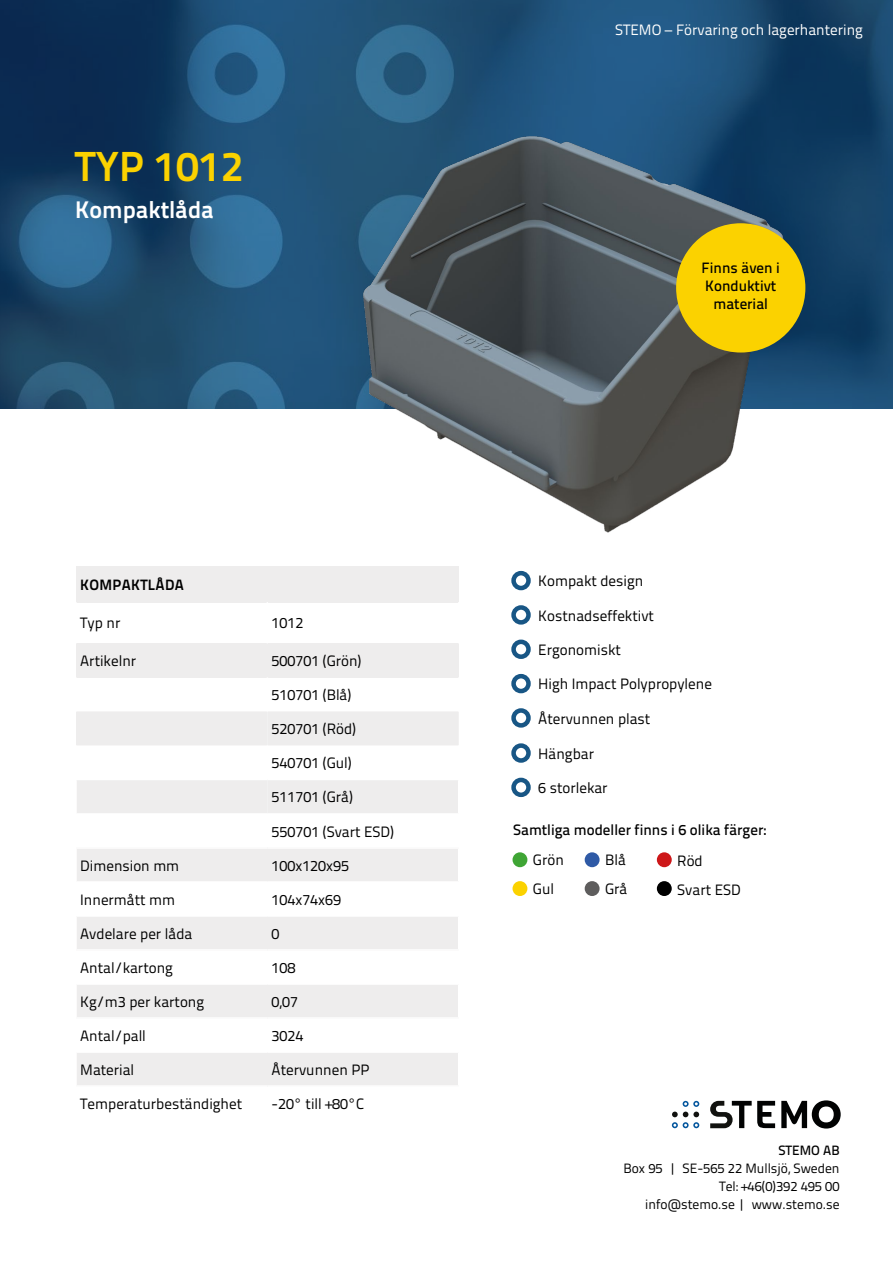
<style>
.page{position:relative;width:893px;height:1263px;background:#fff}
.page>*{position:absolute;margin:0;border:0;box-sizing:border-box;transform-origin:0 0}
.t1{font:700 42px "Titillium Text 22 L";color:#fbd200}
.t2{font:700 24px "Titillium Text 22 L";color:#fff}
.t3{font:15px/28.8px "Titillium Text 22 L";color:#000}
.t4{font:500 15px/18px "Titillium Text 22 L";color:#000;text-align:center}
.t5{font:15px "Titillium Text 22 L";color:#fff}
.t6{font:700 15px "Titillium Text 22 L";letter-spacing:.02em;color:#000}
.t7{font:13.5px/18px "Titillium Text 22 L";color:#000;text-align:right}
.t8{font:500 13.5px "Titillium Text 22 L";color:#000}
</style>
<div class="page">
<img style="left:0;top:0;width:893px;height:408px">
<img style="left:335px;top:68px;width:490px;height:465px">
<div style="left:676px;top:223px;width:129px;height:129px;background:#fbd200;border-radius:50%"></div>
<div style="left:76px;top:566px;width:383px;height:36px;background:#eeeded"></div>
<div style="left:76px;top:643px;width:191px;height:34px;background:#eeeded"></div>
<div style="left:267px;top:643px;width:192px;height:34px;background:#eeeded"></div>
<svg style="left:76px;top:711px;width:383px;height:102px"></svg>
<div style="left:76px;top:848px;width:191px;height:34px;background:#eeeded"></div>
<div style="left:267px;top:848px;width:192px;height:34px;background:#eeeded"></div>
<div style="left:76px;top:916px;width:191px;height:34px;background:#eeeded"></div>
<div style="left:267px;top:916px;width:192px;height:34px;background:#eeeded"></div>
<div style="left:76px;top:984px;width:191px;height:34px;background:#eeeded"></div>
<div style="left:267px;top:984px;width:192px;height:34px;background:#eeeded"></div>
<div style="left:76px;top:1052px;width:191px;height:34px;background:#eeeded"></div>
<div style="left:267px;top:1052px;width:192px;height:34px;background:#eeeded"></div>
<hr style="left:75px;top:745px;width:2px;height:34px;background:#fff">
<hr style="left:267px;top:745px;width:1px;height:34px;background:#fff">
<hr style="left:458px;top:745px;width:1px;height:34px;background:#fff">
<hr style="left:75px;top:779px;width:192px;height:1px;background:#fff">
<hr style="left:75px;top:780px;width:2px;height:33px;background:#fff">
<hr style="left:267px;top:779px;width:192px;height:1px;background:#fff">
<hr style="left:458px;top:780px;width:1px;height:33px;background:#fff">
<hr style="left:75px;top:847px;width:192px;height:2px;background:#fff">
<hr style="left:75px;top:849px;width:2px;height:32px;background:#fff">
<hr style="left:267px;top:847px;width:192px;height:2px;background:#fff">
<hr style="left:458px;top:849px;width:1px;height:32px;background:#fff">
<hr style="left:75px;top:881px;width:192px;height:2px;background:#fff">
<hr style="left:267px;top:881px;width:192px;height:2px;background:#fff">
<hr style="left:75px;top:915px;width:192px;height:2px;background:#fff">
<hr style="left:75px;top:917px;width:2px;height:32px;background:#fff">
<hr style="left:267px;top:915px;width:192px;height:2px;background:#fff">
<hr style="left:458px;top:917px;width:1px;height:32px;background:#fff">
<hr style="left:75px;top:949px;width:192px;height:2px;background:#fff">
<hr style="left:267px;top:949px;width:192px;height:2px;background:#fff">
<hr style="left:75px;top:983px;width:192px;height:2px;background:#fff">
<hr style="left:75px;top:985px;width:2px;height:32px;background:#fff">
<hr style="left:267px;top:983px;width:192px;height:2px;background:#fff">
<hr style="left:458px;top:985px;width:1px;height:32px;background:#fff">
<hr style="left:75px;top:1017px;width:192px;height:2px;background:#fff">
<hr style="left:267px;top:1017px;width:192px;height:2px;background:#fff">
<hr style="left:75px;top:1051px;width:192px;height:2px;background:#fff">
<hr style="left:75px;top:1053px;width:2px;height:32px;background:#fff">
<hr style="left:267px;top:1051px;width:192px;height:2px;background:#fff">
<hr style="left:458px;top:1053px;width:1px;height:32px;background:#fff">
<hr style="left:75px;top:1085px;width:192px;height:2px;background:#fff">
<hr style="left:267px;top:1085px;width:192px;height:2px;background:#fff">
<div style="left:511px;top:571px;width:20px;height:19px;border:4px solid #185685;border-radius:50%"></div>
<div style="left:511px;top:639px;width:20px;height:20px;border:4px solid #185685;border-radius:50%"></div>
<div style="left:511px;top:605px;width:20px;height:20px;border:4px solid #185685;border-radius:50%"></div>
<div style="left:511px;top:674px;width:20px;height:19px;border:4px solid #185685;border-radius:50%"></div>
<div style="left:511px;top:743px;width:20px;height:20px;border:4px solid #185685;border-radius:50%"></div>
<div style="left:511px;top:708px;width:20px;height:20px;border:4px solid #185685;border-radius:50%"></div>
<div style="left:511px;top:778px;width:20px;height:19px;border:4px solid #185685;border-radius:50%"></div>
<div style="left:512px;top:852px;width:15px;height:15px;background:#3fa535;border-radius:50%"></div>
<div style="left:512px;top:881px;width:15px;height:15px;background:#fbd200;border-radius:50%"></div>
<div style="left:585px;top:852px;width:15px;height:15px;background:#2f5aa6;border-radius:50%"></div>
<div style="left:585px;top:881px;width:15px;height:15px;background:#5e5d5d;border-radius:50%"></div>
<div style="left:657px;top:852px;width:15px;height:15px;background:#cd1719;border-radius:50%"></div>
<div style="left:657px;top:881px;width:15px;height:15px;background:#000;border-radius:50%"></div>
<svg style="left:672px;top:1101px;width:27px;height:27px"></svg>
<svg style="left:710px;top:1101px;width:65px;height:27px"></svg>
<svg style="left:781px;top:1100px;width:60px;height:28px"></svg>
<h1 class="t1" style="left:75px;top:134px;width:170px">TYP 1012</h1>
<h2 class="t2" style="left:75px;top:191px;width:140px">Kompaktlåda</h2>
<p class="t6" style="left:80px;top:573px;width:105px">KOMPAKTLÅDA</p>
<p class="t3" style="left:80px;top:608px;width:42px">Typ nr</p>
<p class="t3" style="left:272px;top:608px;width:33px">1012</p>
<p class="t3" style="left:80px;top:646px;width:57px">Artikelnr</p>
<p class="t3" style="left:272px;top:646px;width:91px">500701 (Grön)</p>
<p class="t3" style="left:272px;top:680px;width:81px">510701 (Blå)</p>
<p class="t3" style="left:272px;top:714px;width:86px">520701 (Röd)</p>
<p class="t3" style="left:272px;top:748px;width:82px">540701 (Gul)</p>
<p class="t3" style="left:272px;top:782px;width:83px">511701 (Grå)</p>
<p class="t3" style="left:272px;top:816px;width:124px">550701 (Svart ESD)</p>
<p class="t3" style="left:80px;top:850px;width:101px">Dimension mm</p>
<p class="t3" style="left:272px;top:850px;width:79px">100x120x95</p>
<p class="t3" style="left:80px;top:884px;width:96px">Innermått mm</p>
<p class="t3" style="left:272px;top:884px;width:71px">104x74x69</p>
<p class="t3" style="left:80px;top:918px;width:114px">Avdelare per låda</p>
<p class="t3" style="left:272px;top:918px;width:9px">0</p>
<p class="t3" style="left:80px;top:952px;width:94px">Antal/kartong</p>
<p class="t3" style="left:272px;top:952px;width:25px">108</p>
<p class="t3" style="left:80px;top:986px;width:125px">Kg/m3 per kartong</p>
<p class="t3" style="left:272px;top:986px;width:28px">0,07</p>
<p class="t3" style="left:80px;top:1020px;width:67px">Antal/pall</p>
<p class="t3" style="left:272px;top:1020px;width:33px">3024</p>
<p class="t3" style="left:80px;top:1054px;width:55px">Material</p>
<p class="t3" style="left:272px;top:1054px;width:99px">Återvunnen PP</p>
<p class="t3" style="left:80px;top:1088px;width:163px">Temperaturbeständighet</p>
<p class="t3" style="left:272px;top:1088px;width:94px">-20° till +80°C</p>
<p class="t5" style="left:615px;top:19px;width:249px">STEMO – Förvaring och lagerhantering</p>
<p class="t4" style="left:702px;top:258px;width:80px">Finns även i<br>Konduktivt material</p>
<p class="t3" style="left:538px;top:566px;width:107px">Kompakt design</p>
<p class="t3" style="left:538px;top:600px;width:117px">Kostnadseffektivt</p>
<p class="t3" style="left:538px;top:634px;width:84px">Ergonomiskt</p>
<p class="t3" style="left:538px;top:669px;width:175px">High Impact Polypropylene</p>
<p class="t3" style="left:538px;top:703px;width:114px">Återvunnen plast</p>
<p class="t3" style="left:538px;top:738px;width:57px">Hängbar</p>
<p class="t3" style="left:538px;top:772px;width:71px">6 storlekar</p>
<p class="t4" style="left:513px;top:820px;width:255px">Samtliga modeller finns i 6 olika färger:</p>
<p class="t3" style="left:533px;top:845px;width:32px">Grön<br>Gul</p>
<p class="t3" style="left:605px;top:845px;width:24px">Blå<br>Grå</p>
<p class="t3" style="left:677px;top:846px;width:65px">Röd<br>Svart ESD</p>
<p class="t8" style="left:778px;top:1140px;width:63px">STEMO AB</p>
<p class="t7" style="left:623px;top:1158px;width:218px">Box 95 | SE-565 22 Mullsjö, Sweden<br>Tel: +46(0)392 495 00<br>info@stemo.se | www.stemo.se</p>
</div>
